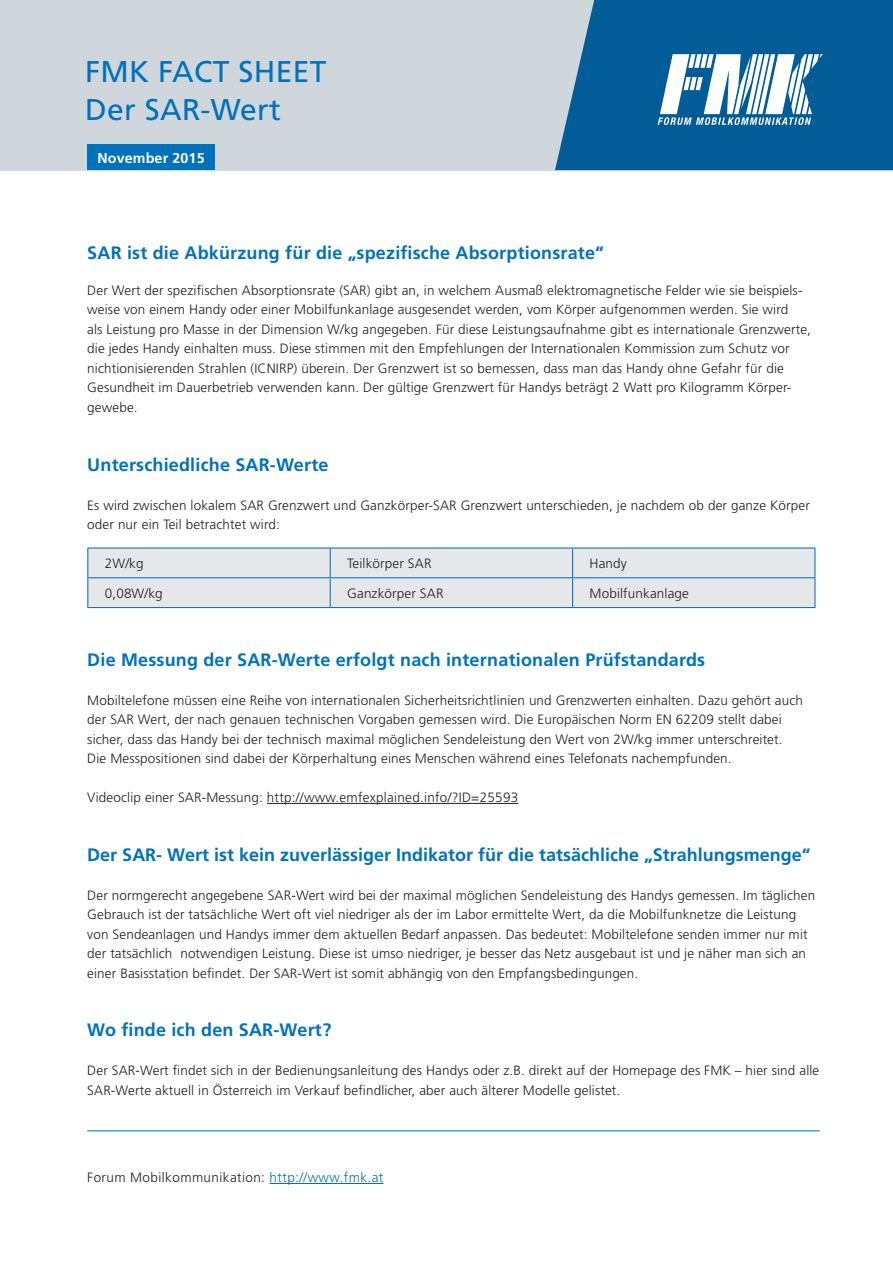
<style>
.page{position:relative;width:893px;height:1263px;background:#fff}
.page>*{position:absolute;margin:0;border:0;box-sizing:border-box;transform-origin:0 0}
.t1{font:30px "Frutiger";letter-spacing:.01em;color:#0072bc}
.t2{font:700 18px "Frutiger";letter-spacing:.01em;color:#0072bc}
.t3{font:700 14.25px "Frutiger";letter-spacing:.01em;color:#fff}
.t4{font:300 13.5px/19.5px "Frutiger";letter-spacing:.01em;color:#231f20}
.t5{font:300 13.5px "Frutiger";letter-spacing:.03em;color:#231f20}
.s1{color:#0072bc}
</style>
<div class="page">
<div style="left:0;top:0;width:893px;height:170px;background:#cfd7dc"></div>
<svg style="left:555px;top:0;width:338px;height:170px;background:#10649c"></svg>
<hr style="left:267px;top:803px;width:251px;height:1px;background:#231f20">
<svg style="left:658px;top:54px;width:165px;height:71px;background:#89b3ce"></svg>
<hr style="left:270px;top:1183px;width:113px;height:1px;background:#0072bc">
<hr style="left:87px;top:1130px;width:733px;height:1px;background:#0072bc">
<div style="left:87px;top:145px;width:128px;height:25px;background:#0072bc"></div>
<hr style="left:87px;top:547px;width:243px;height:1px;background:#0072bc">
<hr style="left:330px;top:547px;width:243px;height:1px;background:#0072bc">
<hr style="left:573px;top:547px;width:242px;height:1px;background:#0072bc">
<div style="left:87px;top:548px;width:728px;height:59px;background:#e6e7e9"></div>
<hr style="left:87px;top:607px;width:243px;height:1px;background:#0072bc">
<hr style="left:330px;top:607px;width:243px;height:1px;background:#0072bc">
<hr style="left:573px;top:607px;width:242px;height:1px;background:#0072bc">
<p class="t1" style="left:85px;top:54px;width:243px">FMK FACT SHEET</p>
<p class="t1" style="left:85px;top:92px;width:197px">Der SAR-Wert</p>
<p class="t3" style="left:98px;top:150px;width:109px">November 2015</p>
<p class="t2" style="left:87px;top:242px;width:518px">SAR ist die Abkürzung für die „spezifische Absorptionsrate“</p>
<p class="t4" style="left:87px;top:281px;width:717px">Der Wert der spezifischen Absorptionsrate (SAR) gibt an, in welchem Ausmaß elektromagnetische Felder wie sie beispiels&shy;weise von einem Handy oder einer Mobilfunkanlage ausgesendet werden, vom Körper aufgenommen werden. Sie wird</p>
<p class="t4" style="left:87px;top:320px;width:725px">als Leistung pro Masse in der Dimension W/kg angegeben. Für diese Leistungsaufnahme gibt es internationale Grenzwerte,</p>
<p class="t4" style="left:87px;top:339px;width:706px">die jedes Handy einhalten muss. Diese stimmen mit den Empfehlungen der Internationalen Kommission zum Schutz vor nichtionisierenden Strahlen (ICNIRP) überein. Der Grenzwert ist so bemessen, dass man das Handy ohne Gefahr für die Gesundheit im Dauerbetrieb verwenden kann. Der gültige Grenzwert für Handys beträgt 2 Watt pro Kilogramm Körper&shy;gewebe.</p>
<p class="t2" style="left:87px;top:454px;width:243px">Unterschiedliche SAR-Werte</p>
<p class="t4" style="left:87px;top:495px;width:724px">Es wird zwischen lokalem SAR Grenzwert und Ganzkörper-SAR Grenzwert unterschieden, je nachdem ob der ganze Körper oder nur ein Teil betrachtet wird:</p>
<p class="t4" style="left:105px;top:554px;width:40px">2W/kg</p>
<p class="t4" style="left:347px;top:554px;width:86px">Teilkörper SAR</p>
<p class="t4" style="left:590px;top:554px;width:39px">Handy</p>
<p class="t4" style="left:105px;top:583px;width:59px">0,08W/kg</p>
<p class="t4" style="left:347px;top:583px;width:98px">Ganzkörper SAR</p>
<p class="t4" style="left:590px;top:583px;width:101px">Mobilfunkanlage</p>
<p class="t2" style="left:87px;top:649px;width:619px">Die Messung der SAR-Werte erfolgt nach internationalen Prüfstandards</p>
<p class="t4" style="left:87px;top:690px;width:717px">Mobiltelefone müssen eine Reihe von internationalen Sicherheitsrichtlinien und Grenzwerten einhalten. Dazu gehört auch der SAR Wert, der nach genauen technischen Vorgaben gemessen wird. Die Europäischen Norm EN 62209 stellt dabei sicher, dass das Handy bei der technisch maximal möglichen Sendeleistung den Wert von 2W/kg immer unterschreitet.</p>
<p class="t4" style="left:87px;top:749px;width:646px">Die Messpositionen sind dabei der Körperhaltung eines Menschen während eines Telefonats nachempfunden.</p>
<p class="t4" style="left:87px;top:788px;width:432px">Videoclip einer SAR-Messung: http://www.emfexplained.info/?ID=25593</p>
<p class="t2" style="left:87px;top:844px;width:725px">Der SAR- Wert ist kein zuverlässiger Indikator für die tatsächliche „Strahlungsmenge“</p>
<p class="t4" style="left:87px;top:885px;width:729px">Der normgerecht angegebene SAR-Wert wird bei der maximal möglichen Sendeleistung des Handys gemessen. Im täglichen Gebrauch ist der tatsächliche Wert oft viel niedriger als der im Labor ermittelte Wert, da die Mobilfunknetze die Leistung von Sendeanlagen und Handys immer dem aktuellen Bedarf anpassen. Das bedeutet: Mobiltelefone senden immer nur mit der tatsächlich notwendigen Leistung. Diese ist umso niedriger, je besser das Netz ausgebaut ist und je näher man sich an einer Basisstation befindet. Der SAR-Wert ist somit abhängig von den Empfangsbedingungen.</p>
<p class="t2" style="left:87px;top:1019px;width:246px">Wo finde ich den SAR-Wert?</p>
<p class="t4" style="left:87px;top:1061px;width:733px">Der SAR-Wert findet sich in der Bedienungsanleitung des Handys oder z.B. direkt auf der Homepage des FMK – hier sind alle<br>SAR-Werte aktuell in Österreich im Verkauf befindlicher, aber auch älterer Modelle gelistet.</p>
<p class="t5" style="left:87px;top:1170px;width:298px">Forum Mobilkommunikation: <span class="s1">http://www.fmk.at</span></p>
</div>
